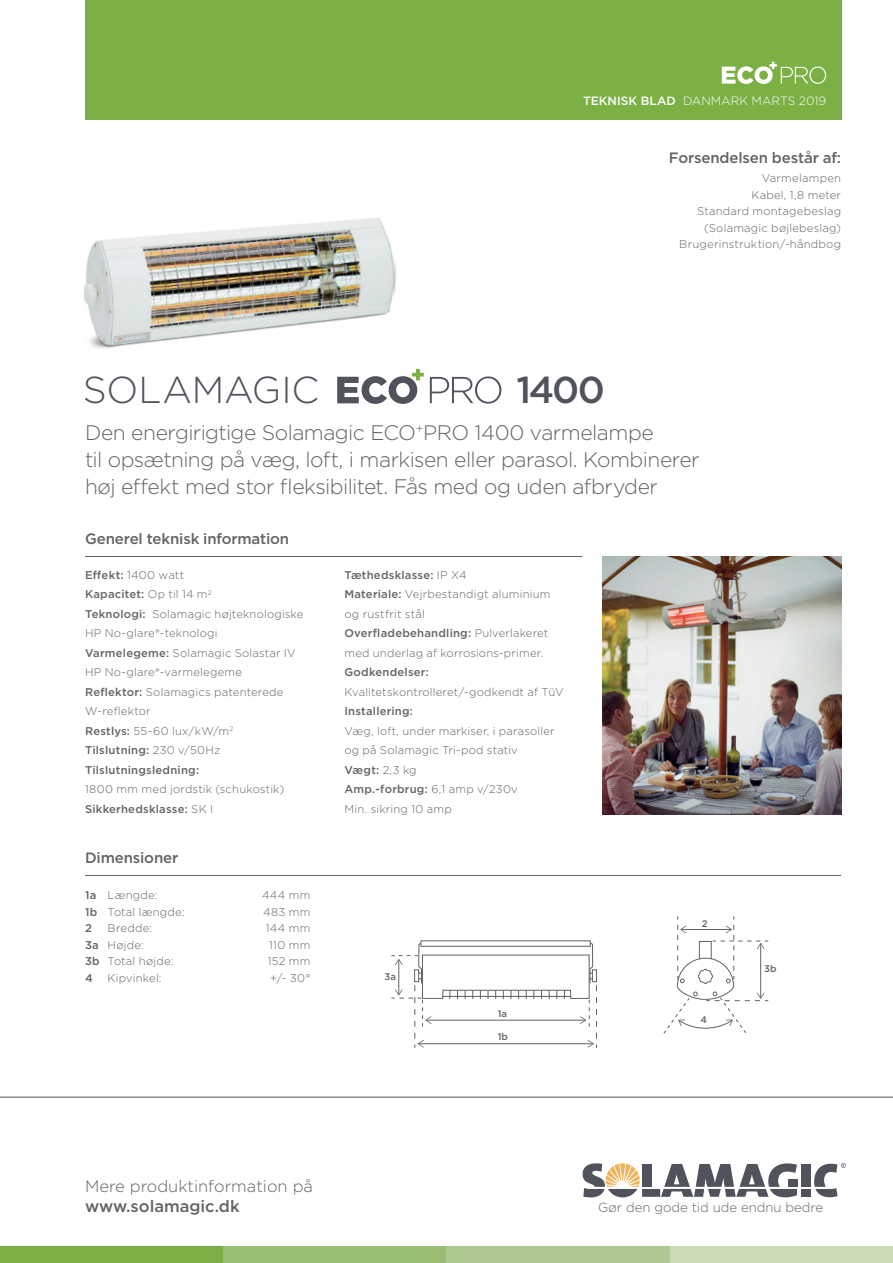
<style>
.page{position:relative;width:893px;height:1263px;background:#fff}
.page>*{position:absolute;margin:0;border:0;box-sizing:border-box;transform-origin:0 0}
.t1{font:300 37.5px "Gotham";letter-spacing:-.005em;color:#50535c}
.t2{font:500 37.5px "Gotham";color:#50535c}
.t3{font:300 21px/27px "Gotham";letter-spacing:-.025em;color:#636366}
.t4{font:300 16.5px "Gotham";color:#636366}
.t5{font:500 16.5px "Gotham";color:#636366}
.t6{font:500 15px "Gotham";letter-spacing:-.01em;color:#636366}
.t7{font:300 13.2px "Gotham";color:#636366}
.t8{font:300 12px "Gotham";color:#fff}
.t9{font:300 11.25px/19.5px "Gotham";letter-spacing:.02em;color:#636366}
.t10{font:500 11.25px "Gotham";letter-spacing:.02em;color:#636366}
.t11{font:500 9.6px "Gotham";color:#636366}
.s1{font-weight:500}
.s2{font-weight:300}
</style>
<div class="page">
<div style="left:85px;top:0;width:756px;height:120px;background:#7bb045"></div>
<svg style="left:583px;top:1163px;width:57px;height:34px"></svg>
<div style="left:642px;top:1164px;width:9px;height:23px;background:#50535c"></div>
<div style="left:642px;top:1189px;width:18px;height:8px;background:#50535c"></div>
<svg style="left:661px;top:1163px;width:136px;height:34px"></svg>
<div style="left:788px;top:1179px;width:9px;height:8px;background:#50535c"></div>
<div style="left:801px;top:1164px;width:9px;height:23px;background:#50535c"></div>
<div style="left:801px;top:1189px;width:9px;height:8px;background:#50535c"></div>
<svg style="left:814px;top:1163px;width:32px;height:34px"></svg>
<svg style="left:722px;top:62px;width:104px;height:22px"></svg>
<div style="left:670px;top:1246px;width:223px;height:17px;background:#cadab4"></div>
<div style="left:0;top:1246px;width:223px;height:17px;background:#7bb045"></div>
<div style="left:223px;top:1246px;width:223px;height:17px;background:#9abd74"></div>
<div style="left:446px;top:1246px;width:224px;height:17px;background:#afc892"></div>
<hr style="left:85px;top:875px;width:756px;height:1px;background:#636366">
<img style="left:602px;top:557px;width:239px;height:257px">
<hr style="left:0;top:1097px;width:893px;height:1px;background:#50535c">
<div style="left:420px;top:940px;width:171px;height:7px;border:1px solid #636366"></div>
<svg style="left:391px;top:942px;width:206px;height:106px"></svg>
<svg style="left:663px;top:916px;width:105px;height:118px"></svg>
<svg style="left:337px;top:369px;width:87px;height:35px"></svg>
<svg style="left:430px;top:376px;width:71px;height:28px"></svg>
<hr style="left:85px;top:556px;width:498px;height:1px;background:#636366">
<img style="left:84px;top:218px;width:312px;height:131px">
<p class="t8" style="left:583px;top:93px;width:245px"><span class="s1">TEKNISK BLAD</span> DANMARK MARTS 2019</p>
<p class="t1" style="left:83px;top:366px;width:238px">SOLAMAGIC</p>
<p class="t2" style="left:516px;top:365px;width:90px">1400</p>
<p class="t6" style="left:669px;top:148px;width:174px">Forsendelsen består af:</p>
<p class="t9" style="left:762px;top:168px;width:81px">Varmelampen</p>
<p class="t9" style="left:751px;top:185px;width:91px">Kabel, 1,8 meter</p>
<p class="t9" style="left:697px;top:201px;width:145px">Standard montagebeslag</p>
<p class="t9" style="left:704px;top:218px;width:138px">(Solamagic bøjlebeslag)</p>
<p class="t9" style="left:679px;top:234px;width:163px">Brugerinstruktion/-håndbog</p>
<p class="t3" style="left:85px;top:418px;width:616px">Den energirigtige Solamagic ECO<sup>+</sup>PRO 1400 varmelampe<br>til opsætning på væg, loft, i markisen eller parasol. Kombinerer høj effekt med stor fleksibilitet. Fås med og uden afbryder</p>
<p class="t6" style="left:85px;top:528px;width:206px">Generel teknisk information</p>
<p class="t9" style="left:85px;top:565px;width:101px"><span class="s1">Effekt:</span> 1400 watt</p>
<p class="t10" style="left:85px;top:587px;width:128px">Kapacitet: <span class="s2">Op til 14 m</span><sup>2</sup></p>
<p class="t9" style="left:85px;top:604px;width:220px"><span class="s1">Teknologi:</span> Solamagic højteknologiske<br>HP No-glare®-teknologi</p>
<p class="t9" style="left:85px;top:643px;width:212px"><span class="s1">Varmelegeme:</span> Solamagic Solastar IV<br>HP No-glare®-varmelegeme</p>
<p class="t9" style="left:85px;top:682px;width:200px"><span class="s1">Reflektor:</span> Solamagics patenterede<br>W-reflektor</p>
<p class="t9" style="left:85px;top:721px;width:150px"><span class="s1">Restlys:</span> 55-60 lux/kW/m<sup>2</sup></p>
<p class="t10" style="left:85px;top:743px;width:137px">Tilslutning: <span class="s2">230 v/50Hz</span></p>
<p class="t9" style="left:85px;top:760px;width:201px"><span class="s1">Tilslutningsledning:<br></span>1800 mm med jordstik (schukostik)</p>
<p class="t10" style="left:85px;top:802px;width:130px">Sikkerhedsklasse: <span class="s2">SK I</span></p>
<p class="t6" style="left:85px;top:847px;width:95px">Dimensioner</p>
<p class="t9" style="left:85px;top:885px;width:74px"><span class="s1">1a</span> Længde:</p>
<p class="t9" style="left:262px;top:885px;width:50px">444 mm</p>
<p class="t9" style="left:85px;top:902px;width:101px"><span class="s1">1b</span> Total længde:</p>
<p class="t9" style="left:263px;top:902px;width:49px">483 mm</p>
<p class="t10" style="left:85px;top:921px;width:8px">2</p>
<p class="t9" style="left:108px;top:918px;width:46px">Bredde:</p>
<p class="t9" style="left:266px;top:918px;width:46px">144 mm</p>
<p class="t9" style="left:85px;top:935px;width:60px"><span class="s1">3a</span> Højde:</p>
<p class="t9" style="left:269px;top:935px;width:43px">110 mm</p>
<p class="t9" style="left:85px;top:951px;width:90px"><span class="s1">3b</span> Total højde:</p>
<p class="t9" style="left:268px;top:951px;width:44px">152 mm</p>
<p class="t10" style="left:85px;top:970px;width:9px">4</p>
<p class="t9" style="left:108px;top:968px;width:56px">Kipvinkel:</p>
<p class="t9" style="left:270px;top:968px;width:42px">+/- 30°</p>
<p class="t10" style="left:344px;top:568px;width:124px">Tæthedsklasse: <span class="s2">IP X4</span></p>
<p class="t9" style="left:344px;top:584px;width:208px"><span class="s1">Materiale:</span> Vejrbestandigt aluminium og rustfrit stål</p>
<p class="t10" style="left:344px;top:626px;width:205px">Overfladebehandling: <span class="s2">Pulverlakeret</span></p>
<p class="t9" style="left:344px;top:643px;width:200px">med underlag af korrosions-primer.</p>
<p class="t9" style="left:344px;top:662px;width:221px"><span class="s1">Godkendelser:<br></span>Kvalitetskontrolleret/-godkendt af TüV</p>
<p class="t9" style="left:344px;top:701px;width:212px"><span class="s1">Installering:<br></span>Væg, loft, under markiser, i parasoller og på Solamagic Tri-pod stativ</p>
<p class="t10" style="left:344px;top:763px;width:74px">Vægt: <span class="s2">2,3 kg</span></p>
<p class="t10" style="left:344px;top:782px;width:175px">Amp.-forbrug: <span class="s2">6,1 amp v/230v</span></p>
<p class="t9" style="left:344px;top:799px;width:109px">Min. sikring 10 amp</p>
<p class="t11" style="left:384px;top:971px;width:13px">3a</p>
<p class="t11" style="left:498px;top:1007px;width:11px">1a</p>
<p class="t11" style="left:498px;top:1031px;width:12px">1b</p>
<p class="t11" style="left:702px;top:917px;width:7px">2</p>
<p class="t11" style="left:700px;top:1013px;width:8px">4</p>
<p class="t11" style="left:764px;top:962px;width:14px">3b</p>
<p class="t4" style="left:85px;top:1176px;width:230px">Mere produktinformation på</p>
<p class="t5" style="left:85px;top:1195px;width:156px">www.solamagic.dk</p>
<p class="t7" style="left:598px;top:1199px;width:227px">Gør den gode tid ude endnu bedre</p>
</div>
